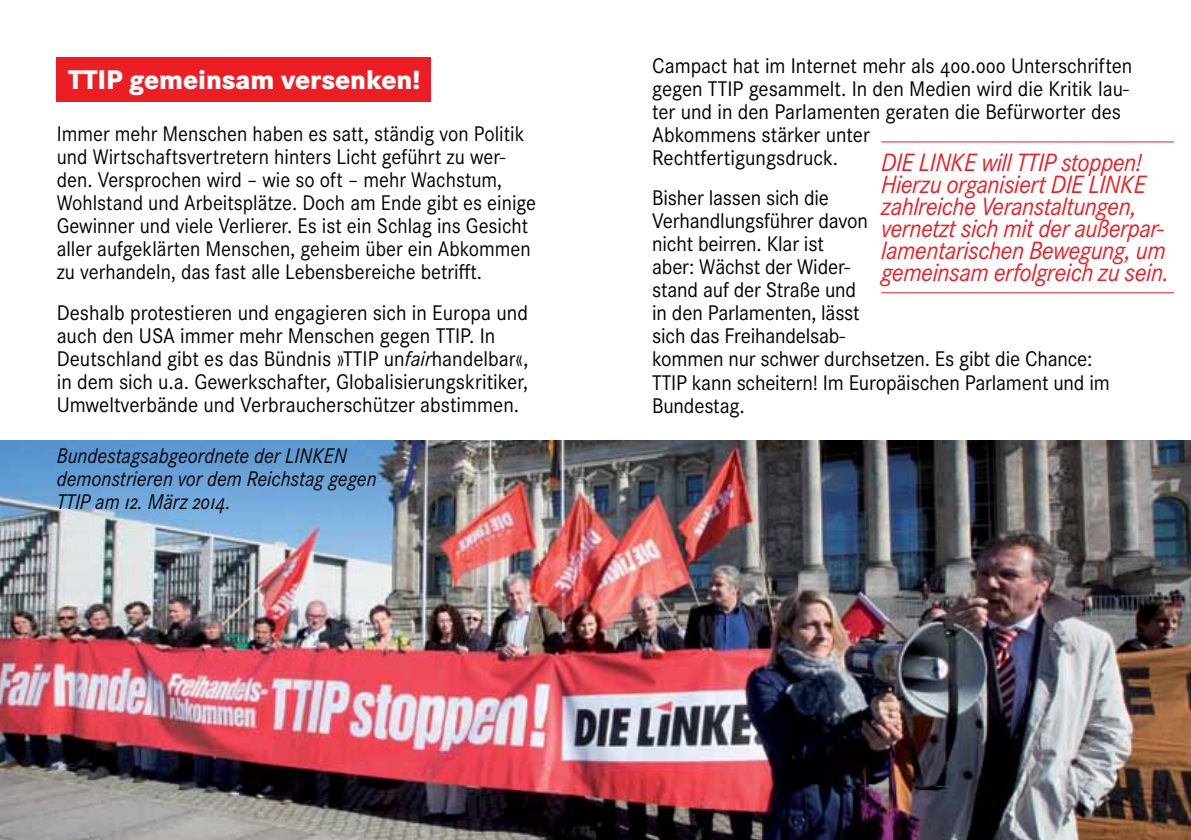
<style>
.page{position:relative;width:1191px;height:840px;background:#fff}
.page>*{position:absolute;margin:0;border:0;box-sizing:border-box;transform-origin:0 0}
.t1{font:800 28px "Corporate S";color:#fff;scale:.95 1}
.t2{font:italic 26px/22px "Corporate S";letter-spacing:-.02em;color:#ed1d24;scale:.95 1}
.t3{font:22px/23px "Corporate S";color:#000;scale:.95 1}
.t4{font:22px/23px "Corporate S";color:#000;scale:.93 1}
.t5{font:italic 22px/23px "Corporate S";color:#000;scale:.92 1}
.s1{font-style:italic}
</style>
<div class="page">
<img style="left:0;top:440px;width:1191px;height:399px">
<div style="left:57px;top:57px;width:374px;height:44px;background:#ed1d24"></div>
<hr style="left:881px;top:141px;width:293px;height:1px;background:#ed1d24">
<hr style="left:881px;top:292px;width:293px;height:1px;background:#ed1d24">
<p class="t1" style="left:68px;top:63px;width:372px">TTIP gemeinsam versenken!</p>
<p class="t4" style="left:57px;top:123px;width:517px">Immer mehr Menschen haben es satt, ständig von Politik und Wirtschaftsvertretern hinters Licht geführt zu wer&shy;den. Versprochen wird – wie so oft – mehr Wachstum, Wohlstand und Arbeitsplätze. Doch am Ende gibt es einige Gewinner und viele Verlierer. Es ist ein Schlag ins Gesicht aller aufgeklärten Menschen, geheim über ein Abkommen zu verhandeln, das fast alle Lebensbereiche betrifft.</p>
<p class="t3" style="left:57px;top:301px;width:498px">Deshalb protestieren und engagieren sich in Europa und auch den USA immer mehr Menschen gegen TTIP. In Deutschland gibt es das Bündnis »TTIP un<span class="s1">fair</span>handelbar«, in dem sich u.a. Gewerkschafter, Globalisierungskritiker, Umweltverbände und Verbraucherschützer abstimmen.</p>
<p class="t5" style="left:57px;top:444px;width:349px">Bundestagsabgeordnete der LINKEN demonstrieren vor dem Reichstag gegen<br>TTIP am 12. März 2014.</p>
<p class="t3" style="left:652px;top:55px;width:507px">Campact hat im Internet mehr als 400.000 Unterschriften gegen TTIP gesammelt. In den Medien wird die Kritik lau&shy;ter und in den Parlamenten geraten die Befürworter des Abkommens stärker unter<br>Rechtfertigungsdruck.</p>
<p class="t3" style="left:652px;top:187px;width:483px">Bisher lassen sich die<br>Verhandlungsführer davon<br>nicht beirren. Klar ist<br>aber: Wächst der Wider-<br>stand auf der Straße und<br>in den Parlamenten, lässt<br>sich das Freihandelsab-<br>kommen nur schwer durchsetzen. Es gibt die Chance:<br>TTIP kann scheitern! Im Europäischen Parlament und im<br>Bundestag.</p>
<p class="t2" style="left:881px;top:151px;width:304px">DIE LINKE will TTIP stoppen!<br>Hierzu organisiert DIE LINKE zahlreiche Veranstaltungen, vernetzt sich mit der außerpar&shy;lamentarischen Bewegung, um gemeinsam erfolgreich zu sein.</p>
</div>
